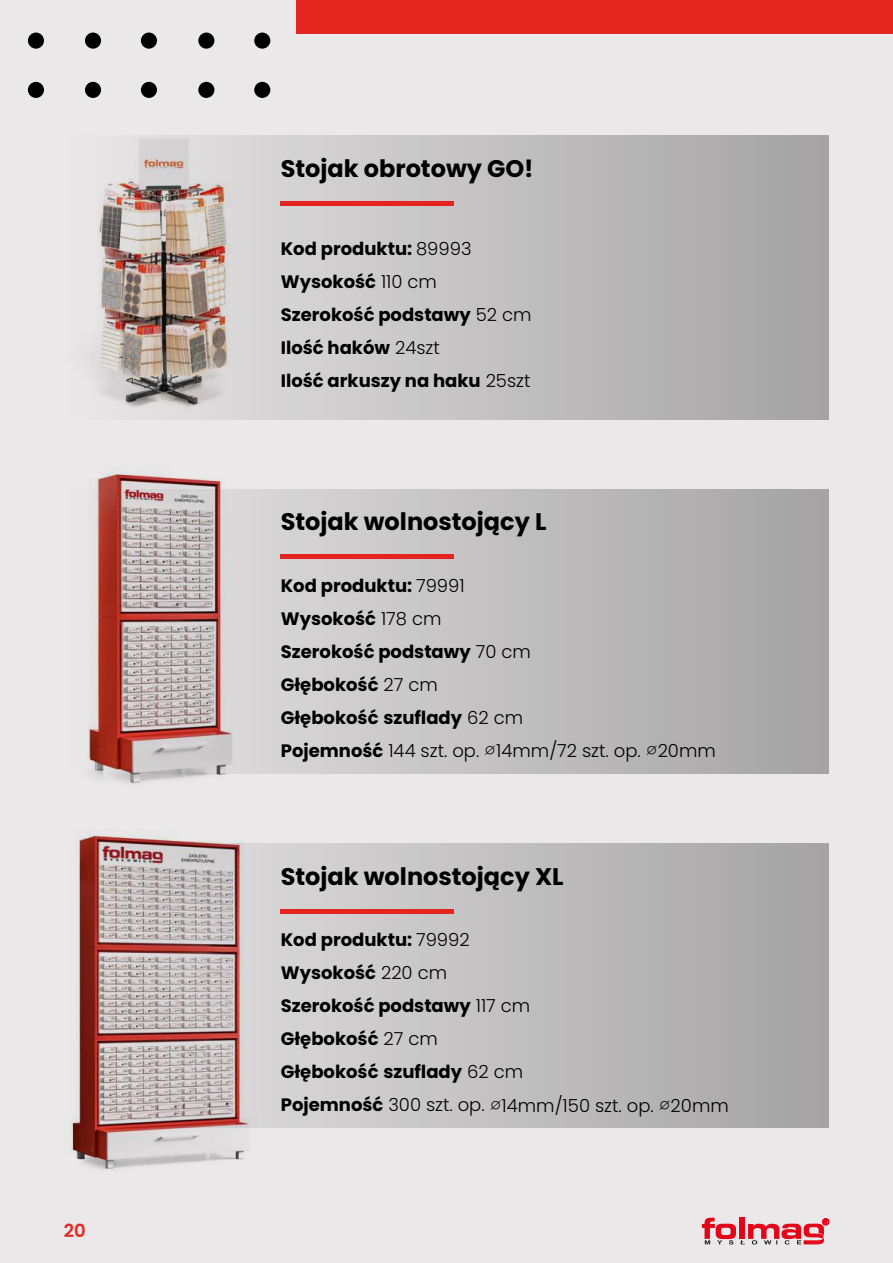
<style>
.page{position:relative;width:893px;height:1263px;background:#eae8e9}
.page>*{position:absolute;margin:0;border:0;box-sizing:border-box;transform-origin:0 0}
.t1{font:700 24px "Poppins";color:#000}
.t2{font:700 18px/33px "Poppins";color:#000}
.t3{font:600 18px "Poppins";color:#e52722}
.s1{font-weight:300}
.s2{font-family:"Montserrat";font-weight:300;font-size:21px}
</style>
<div class="page">
<svg style="left:702px;top:1218px;width:127px;height:26px"></svg>
<div style="left:297px;top:0;width:596px;height:34px;background:#e52722"></div>
<div style="left:28px;top:82px;width:16px;height:16px;background:#000;border-radius:50%"></div>
<div style="left:28px;top:33px;width:16px;height:16px;background:#000;border-radius:50%"></div>
<div style="left:85px;top:82px;width:16px;height:16px;background:#000;border-radius:50%"></div>
<div style="left:85px;top:33px;width:16px;height:16px;background:#000;border-radius:50%"></div>
<div style="left:141px;top:82px;width:16px;height:16px;background:#000;border-radius:50%"></div>
<div style="left:141px;top:33px;width:16px;height:16px;background:#000;border-radius:50%"></div>
<div style="left:198px;top:82px;width:16px;height:16px;background:#000;border-radius:50%"></div>
<div style="left:198px;top:33px;width:16px;height:16px;background:#000;border-radius:50%"></div>
<div style="left:254px;top:82px;width:16px;height:16px;background:#000;border-radius:50%"></div>
<div style="left:254px;top:33px;width:16px;height:16px;background:#000;border-radius:50%"></div>
<svg style="left:281px;top:843px;width:548px;height:285px;background:#bdbbbc"></svg>
<svg style="left:281px;top:489px;width:548px;height:285px;background:#bdbbbc"></svg>
<svg style="left:263px;top:135px;width:566px;height:285px;background:#bdbcbc"></svg>
<img style="left:91px;top:135px;width:172px;height:285px">
<img style="left:88px;top:468px;width:193px;height:316px">
<img style="left:70px;top:831px;width:211px;height:340px">
<div style="left:281px;top:201px;width:173px;height:5px;background:#e52321"></div>
<hr style="left:281px;top:555px;width:173px;height:4px;background:#e52321">
<hr style="left:281px;top:909px;width:173px;height:4px;background:#e52321">
<p class="t3" style="left:64px;top:1220px;width:23px">20</p>
<h1 class="t1" style="left:281px;top:155px;width:254px">Stojak obrotowy GO!</h1>
<p class="t2" style="left:281px;top:232px;width:252px">Kod produktu: <span class="s1">89993<br></span>Wysokość <span class="s1">110 cm<br></span>Szerokość podstawy <span class="s1">52 cm<br></span>Ilość haków <span class="s1">24szt<br></span>Ilość arkuszy na haku <span class="s1">25szt</span></p>
<h1 class="t1" style="left:281px;top:508px;width:267px">Stojak wolnostojący L</h1>
<p class="t2" style="left:281px;top:570px;width:437px">Kod produktu: <span class="s1">79991<br></span>Wysokość <span class="s1">178 cm<br></span>Szerokość podstawy <span class="s1">70 cm<br></span>Głębokość <span class="s1">27 cm<br></span>Głębokość szuflady <span class="s1">62 cm<br></span>Pojemność <span class="s1">144 szt. op.</span> <span class="s2">∅</span><span class="s1">14mm/72 szt. op.</span> <span class="s2">∅</span><span class="s1">20mm</span></p>
<h1 class="t1" style="left:281px;top:862px;width:284px">Stojak wolnostojący XL</h1>
<p class="t2" style="left:281px;top:924px;width:450px">Kod produktu: <span class="s1">79992<br></span>Wysokość <span class="s1">220 cm<br></span>Szerokość podstawy <span class="s1">117 cm<br></span>Głębokość <span class="s1">27 cm<br></span>Głębokość szuflady <span class="s1">62 cm<br></span>Pojemność <span class="s1">300 szt. op.</span> <span class="s2">∅</span><span class="s1">14mm/150 szt. op.</span> <span class="s2">∅</span><span class="s1">20mm</span></p>
</div>
